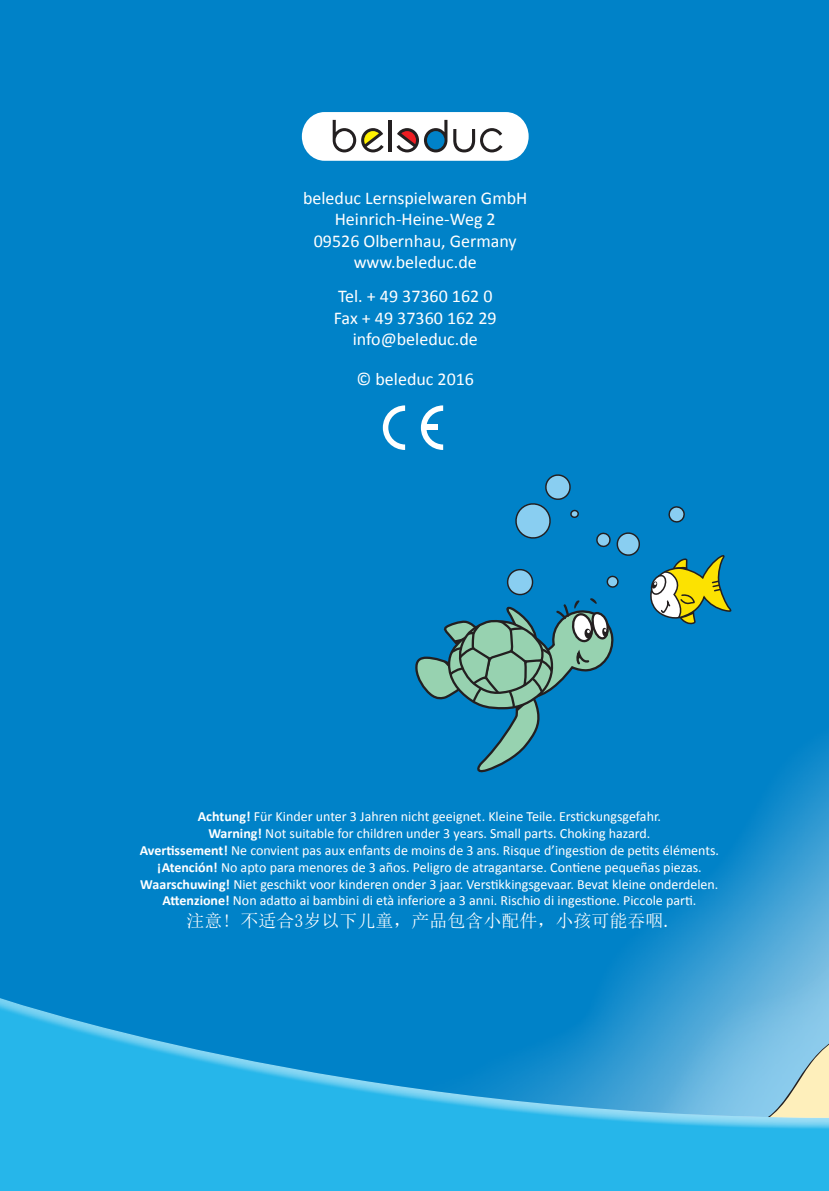
<style>
.page{position:relative;width:829px;height:1191px;background:#fff}
.page>*{position:absolute;margin:0;border:0;box-sizing:border-box;transform-origin:0 0}
.t1{font:18px "Calibri";color:#fff}
.t2{font:18px "Sim Sun";color:#fff}
.t3{font:14px/16.8px "Calibri";color:#fff;text-align:center}
.s1{font-weight:700}
</style>
<div class="page">
<div style="left:0;top:0;width:829px;height:991px;background:#0082c8"></div>
<div style="left:391px;top:321px;width:438px;height:670px;background:#0082c8"></div>
<div style="left:561px;top:578px;width:268px;height:413px;background:#0082c8"></div>
<svg style="left:648px;top:625px;width:181px;height:366px;background:#168ccc"></svg>
<svg style="left:649px;top:553px;width:85px;height:73px;background:#6aa084"></svg>
<svg style="left:414px;top:566px;width:205px;height:207px;background:#2d8fb5"></svg>
<svg style="left:596px;top:532px;width:45px;height:24px"></svg>
<svg style="left:668px;top:506px;width:18px;height:16px"></svg>
<svg style="left:571px;top:510px;width:7px;height:7px"></svg>
<div style="left:570px;top:509px;width:9px;height:9px;border:1px solid #231f20;border-radius:3px"></div>
<svg style="left:514px;top:474px;width:57px;height:65px;background:#3094c9"></svg>
<div style="left:0;top:994px;width:829px;height:197px;background:#231f20;opacity:.75"></div>
<div style="left:302px;top:112px;width:227px;height:49px;background:#fff;border-radius:24px"></div>
<svg style="left:396px;top:120px;width:51px;height:32px"></svg>
<svg style="left:333px;top:120px;width:51px;height:32px"></svg>
<hr style="left:389px;top:120px;width:3px;height:32px;background:#231f20">
<svg style="left:453px;top:128px;width:50px;height:24px"></svg>
<svg style="left:383px;top:405px;width:22px;height:45px"></svg>
<svg style="left:421px;top:405px;width:22px;height:45px"></svg>
<div style="left:423px;top:424px;width:15px;height:5px;background:#fff"></div>
<p class="t1" style="left:303px;top:186px;width:226px">beleduc Lernspielwaren GmbH</p>
<p class="t1" style="left:335px;top:208px;width:162px">Heinrich-Heine-Weg 2</p>
<p class="t1" style="left:314px;top:229px;width:204px">09526 Olbernhau, Germany</p>
<p class="t1" style="left:354px;top:251px;width:125px">www.beleduc.de</p>
<p class="t1" style="left:338px;top:284px;width:156px">Tel. + 49 37360 162 0</p>
<p class="t1" style="left:334px;top:306px;width:164px">Fax + 49 37360 162 29</p>
<p class="t1" style="left:353px;top:328px;width:127px">info@beleduc.de</p>
<p class="t1" style="left:356px;top:367px;width:119px">© beleduc 2016</p>
<p class="t3" style="left:140px;top:808px;width:581px"><span class="s1">Achtung!</span> Für Kinder unter 3 Jahren nicht geeignet. Kleine Teile. Erstickungsgefahr.<br><span class="s1">Warning!</span> Not suitable for children under 3 years. Small parts. Choking hazard.<br><span class="s1">Avertissement!</span> Ne convient pas aux enfants de moins de 3 ans. Risque d’ingestion de petits éléments. <span class="s1">¡Atención!</span> No apto para menores de 3 años. Peligro de atragantarse. Contiene pequeñas piezas.<br><span class="s1">Waarschuwing!</span> Niet geschikt voor kinderen onder 3 jaar. Verstikkingsgevaar. Bevat kleine onderdelen.<br><span class="s1">Attenzione!</span> Non adatto ai bambini di età inferiore a 3 anni. Rischio di ingestione. Piccole parti.</p>
<p class="t2" style="left:186px;top:911px;width:487px">注意! 不适合3岁以下儿童，产品包含小配件，小孩可能吞咽.</p>
</div>
